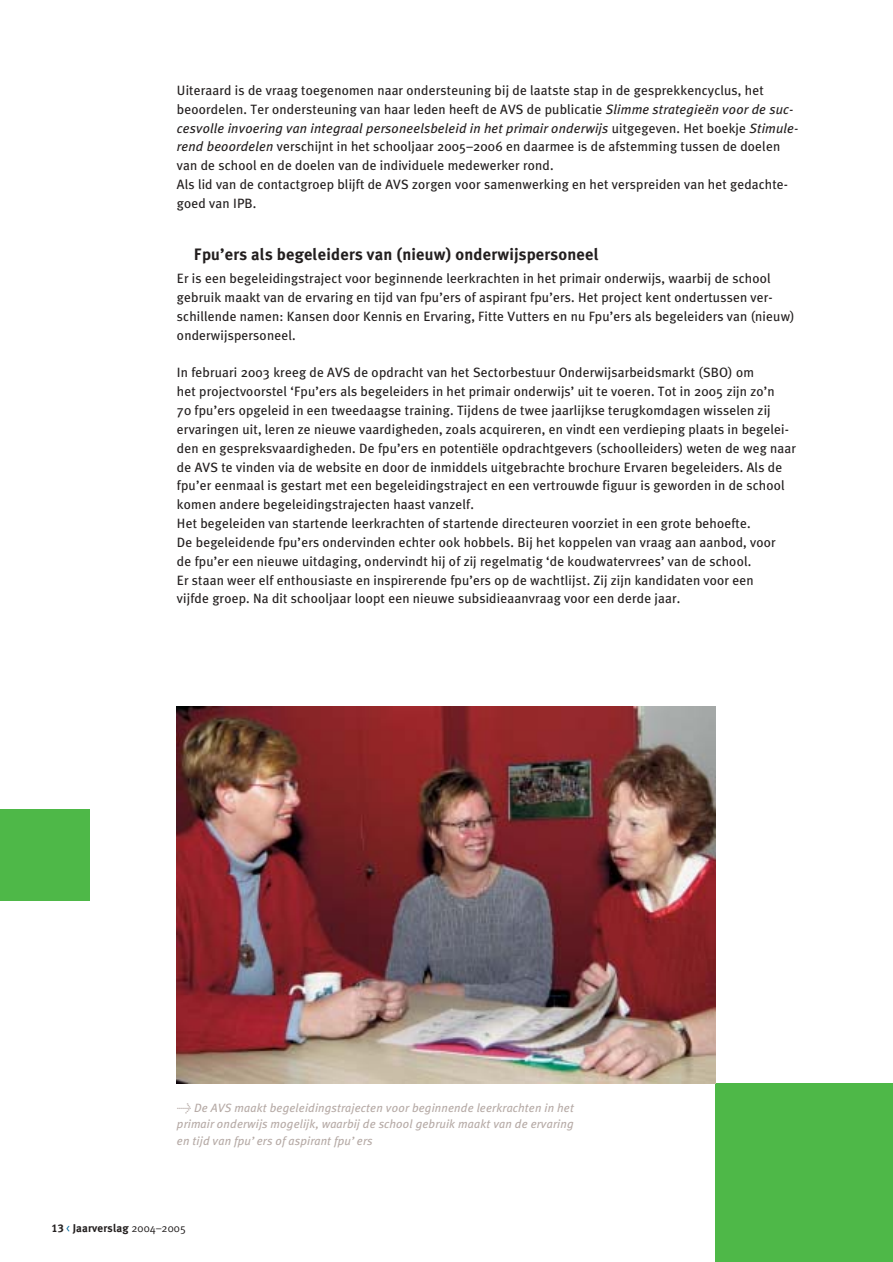
<style>
.page{position:relative;width:893px;height:1262px;background:#fff}
.page>*{position:absolute;margin:0;border:0;box-sizing:border-box;transform-origin:0 0}
.t1{font:700 16.5px "Meta Plus";letter-spacing:.01em;color:#231f1f}
.t2{font:13.5px/18.8px "Meta Plus";letter-spacing:.01em;color:#231f1f}
.t3{font:italic 12px/16.5px "Meta Plus";letter-spacing:.01em;color:#b6aaa6;text-align:justify}
.t4{font:700 11.25px "Meta Plus";letter-spacing:.01em;color:#231f1f}
.s1{font-style:italic}
.s2{font-family:"Meta Plus Bold Caps";font-weight:400}
.s3{font-family:"Meta Plus Normal Caps";font-weight:400;color:#00679e}
.s4{font-family:"Meta Plus Normal";font-weight:400}
</style>
<div class="page">
<div style="left:0;top:808px;width:90px;height:92px;background:#4eb848"></div>
<div style="left:715px;top:1083px;width:177px;height:178px;background:#4eb848"></div>
<img style="left:177px;top:706px;width:538px;height:377px">
<p class="t2" style="left:177px;top:82px;width:622px">Uiteraard is de vraag toegenomen naar ondersteuning bij de laatste stap in de gesprekkencyclus, het beoordelen. Ter ondersteuning van haar leden heeft de AVS de publicatie <span class="s1">Slimme strategieën voor de suc&shy;cesvolle invoering van integraal personeelsbeleid in het primair onderwijs</span> uitgegeven. Het boekje <span class="s1">Stimule&shy;rend beoordelen</span> verschijnt in het schooljaar 2005–2006 en daarmee is de afstemming tussen de doelen van de school en de doelen van de individuele medewerker rond.<br>Als lid van de contactgroep blijft de AVS zorgen voor samenwerking en het verspreiden van het gedachte&shy;goed van IPB.</p>
<p class="t1" style="left:194px;top:248px;width:406px">Fpu’ers als begeleiders van (nieuw) onderwijspersoneel</p>
<p class="t2" style="left:177px;top:271px;width:619px">Er is een begeleidingstraject voor beginnende leerkrachten in het primair onderwijs, waarbij de school gebruik maakt van de ervaring en tijd van fpu’ers of aspirant fpu’ers. Het project kent ondertussen ver&shy;schillende namen: Kansen door Kennis en Ervaring, Fitte Vutters en nu Fpu’ers als begeleiders van (nieuw) onderwijspersoneel.</p>
<p class="t2" style="left:177px;top:365px;width:620px">In februari 2003 kreeg de AVS de opdracht van het Sectorbestuur Onderwijsarbeidsmarkt (SBO) om<br>het projectvoorstel ‘Fpu’ers als begeleiders in het primair onderwijs’ uit te voeren. Tot in 2005 zijn zo’n<br>70 fpu’ers opgeleid in een tweedaagse training. Tijdens de twee jaarlijkse terugkomdagen wisselen zij ervaringen uit, leren ze nieuwe vaardigheden, zoals acquireren, en vindt een verdieping plaats in begelei&shy;den en gespreksvaardigheden. De fpu’ers en potentiële opdrachtgevers (schoolleiders) weten de weg naar de AVS te vinden via de website en door de inmiddels uitgebrachte brochure Ervaren begeleiders. Als de fpu’er eenmaal is gestart met een begeleidingstraject en een vertrouwde figuur is geworden in de school komen andere begeleidingstrajecten haast vanzelf.<br>Het begeleiden van startende leerkrachten of startende directeuren voorziet in een grote behoefte.<br>De begeleidende fpu’ers ondervinden echter ook hobbels. Bij het koppelen van vraag aan aanbod, voor<br>de fpu’er een nieuwe uitdaging, ondervindt hij of zij regelmatig ‘de koudwatervrees’ van de school.<br>Er staan weer elf enthousiaste en inspirerende fpu’ers op de wachtlijst. Zij zijn kandidaten voor een<br>vijfde groep. Na dit schooljaar loopt een nieuwe subsidieaanvraag voor een derde jaar.</p>
<p class="t3" style="left:177px;top:1100px;width:398px">&gt; De AVS maakt begeleidingstrajecten voor beginnende leerkrachten in het primair onderwijs mogelijk, waarbij de school gebruik maakt van de ervaring en tijd van fpu’ers of aspirant fpu’ers</p>
<p class="t4" style="left:51px;top:1224px;width:136px"><span class="s2">13</span> <span class="s3">&lt;</span> Jaarverslag <span class="s4">2004–2005</span></p>
</div>
